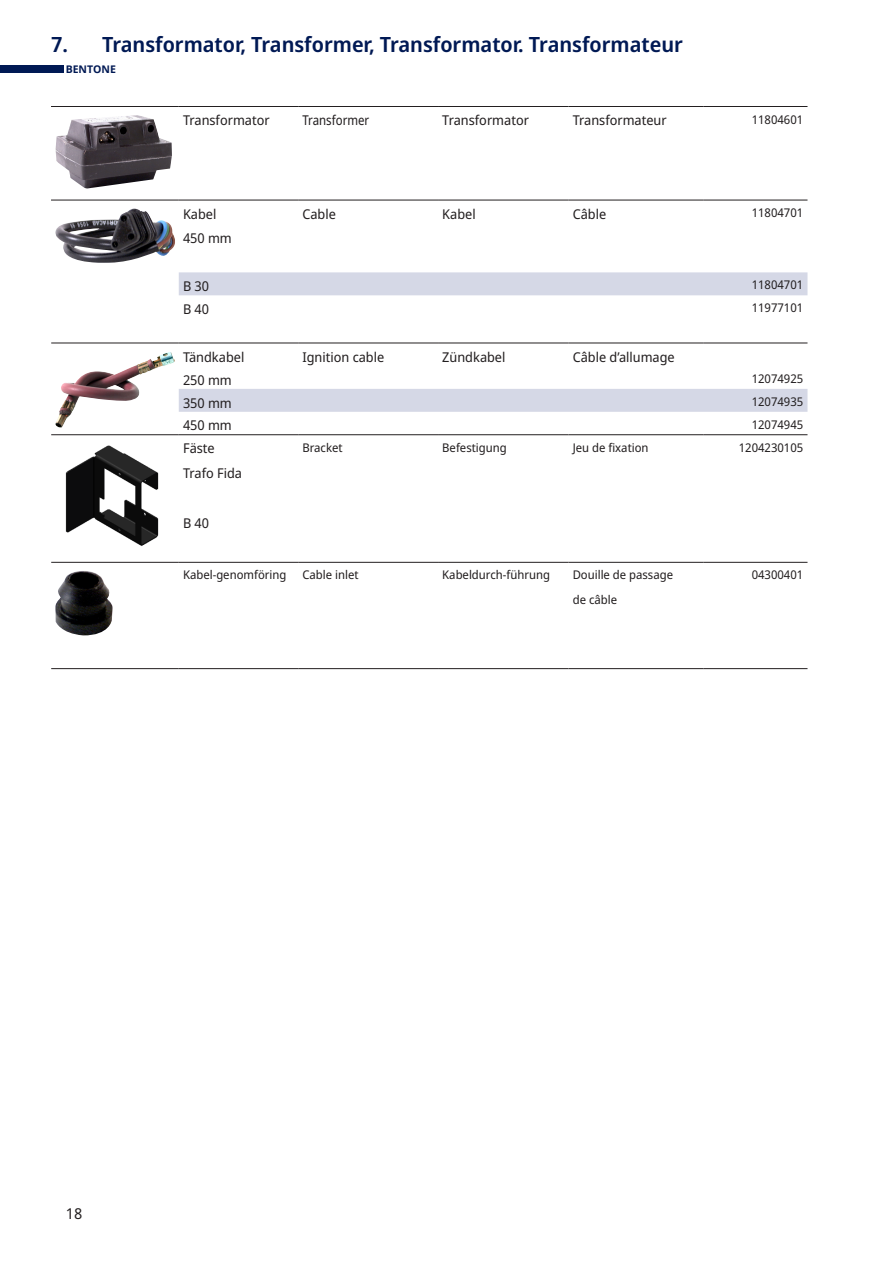
<style>
.page{position:relative;width:893px;height:1263px;background:#fff}
.page>*{position:absolute;margin:0;border:0;box-sizing:border-box;transform-origin:0 0}
.t1{font:600 21px "Noto Sans Display";color:#001954}
.t2{font:15px "Noto Sans";color:#231f20}
.Tabelltext{font:13.5px "Noto Sans Display";color:#231f20}
.Tabelltext-2{font:13.5px "Noto Sans Display";color:#231f20;scale:.9 1}
.Tabelltext-3{font:12px "Noto Sans Display";color:#231f20}
.Tabelltext_höger{font:12px "Noto Sans Display";color:#231f20}
.t3{font:700 10.5px "Noto Sans";color:#001954}
</style>
<div class="page">
<div style="left:0;top:66px;width:64px;height:7px;background:#001954"></div>
<div style="left:179px;top:272px;width:628px;height:23px;background:#d5d8e6"></div>
<div style="left:179px;top:389px;width:628px;height:23px;background:#d5d8e6"></div>
<hr style="left:179px;top:343px;width:119px;height:1px;background:#231f20">
<hr style="left:298px;top:343px;width:140px;height:1px;background:#231f20">
<hr style="left:438px;top:343px;width:130px;height:1px;background:#231f20">
<hr style="left:568px;top:343px;width:135px;height:1px;background:#231f20">
<hr style="left:703px;top:343px;width:104px;height:1px;background:#231f20">
<hr style="left:51px;top:343px;width:128px;height:1px;background:#231f20">
<hr style="left:51px;top:434px;width:128px;height:1px;background:#231f20">
<hr style="left:179px;top:434px;width:119px;height:1px;background:#231f20">
<hr style="left:298px;top:434px;width:140px;height:1px;background:#231f20">
<hr style="left:438px;top:434px;width:130px;height:1px;background:#231f20">
<hr style="left:568px;top:434px;width:135px;height:1px;background:#231f20">
<hr style="left:703px;top:434px;width:104px;height:1px;background:#231f20">
<hr style="left:51px;top:562px;width:128px;height:1px;background:#231f20">
<hr style="left:179px;top:562px;width:119px;height:1px;background:#231f20">
<hr style="left:298px;top:562px;width:140px;height:1px;background:#231f20">
<hr style="left:438px;top:562px;width:130px;height:1px;background:#231f20">
<hr style="left:568px;top:562px;width:135px;height:1px;background:#231f20">
<hr style="left:703px;top:562px;width:104px;height:1px;background:#231f20">
<hr style="left:51px;top:668px;width:128px;height:1px;background:#231f20">
<hr style="left:179px;top:668px;width:119px;height:1px;background:#231f20">
<hr style="left:298px;top:668px;width:140px;height:1px;background:#231f20">
<hr style="left:438px;top:668px;width:130px;height:1px;background:#231f20">
<hr style="left:568px;top:668px;width:135px;height:1px;background:#231f20">
<hr style="left:703px;top:668px;width:104px;height:1px;background:#231f20">
<hr style="left:51px;top:106px;width:128px;height:1px;background:#231f20">
<hr style="left:179px;top:106px;width:119px;height:1px;background:#231f20">
<hr style="left:298px;top:106px;width:140px;height:1px;background:#231f20">
<hr style="left:438px;top:106px;width:130px;height:1px;background:#231f20">
<hr style="left:568px;top:106px;width:135px;height:1px;background:#231f20">
<hr style="left:51px;top:200px;width:128px;height:1px;background:#231f20">
<hr style="left:179px;top:200px;width:119px;height:1px;background:#231f20">
<hr style="left:298px;top:200px;width:140px;height:1px;background:#231f20">
<hr style="left:438px;top:200px;width:130px;height:1px;background:#231f20">
<hr style="left:568px;top:200px;width:135px;height:1px;background:#231f20">
<hr style="left:703px;top:106px;width:104px;height:1px;background:#231f20">
<hr style="left:703px;top:200px;width:104px;height:1px;background:#231f20">
<img style="left:56px;top:115px;width:116px;height:74px">
<img style="left:55px;top:209px;width:120px;height:54px">
<img style="left:55px;top:352px;width:120px;height:75px">
<img style="left:65px;top:445px;width:94px;height:101px">
<img style="left:55px;top:571px;width:58px;height:65px">
<p class="t1" style="left:51px;top:30px;width:633px">7. Transformator, Transformer, Transformator. Transformateur</p>
<p class="t3" style="left:66px;top:62px;width:52px">BENTONE</p>
<p class="Tabelltext" style="left:183px;top:111px;width:88px">Transformator</p>
<p class="Tabelltext-2" style="left:302px;top:111px;width:76px">Transformer</p>
<p class="Tabelltext" style="left:442px;top:111px;width:88px">Transformator</p>
<p class="Tabelltext" style="left:573px;top:111px;width:96px">Transformateur</p>
<p class="Tabelltext_höger" style="left:752px;top:111px;width:53px">11804601</p>
<p class="Tabelltext" style="left:183px;top:204px;width:35px">Kabel</p>
<p class="Tabelltext" style="left:183px;top:229px;width:50px">450 mm</p>
<p class="Tabelltext" style="left:302px;top:204px;width:35px">Cable</p>
<p class="Tabelltext" style="left:442px;top:204px;width:35px">Kabel</p>
<p class="Tabelltext" style="left:573px;top:204px;width:35px">Câble</p>
<p class="Tabelltext_höger" style="left:752px;top:204px;width:53px">11804701</p>
<p class="Tabelltext" style="left:183px;top:277px;width:28px">B 30</p>
<p class="Tabelltext_höger" style="left:752px;top:277px;width:53px">11804701</p>
<p class="Tabelltext" style="left:183px;top:300px;width:28px">B 40</p>
<p class="Tabelltext_höger" style="left:752px;top:300px;width:53px">11977101</p>
<p class="Tabelltext" style="left:183px;top:347px;width:63px">Tändkabel</p>
<p class="Tabelltext" style="left:302px;top:347px;width:83px">Ignition cable</p>
<p class="Tabelltext" style="left:442px;top:347px;width:65px">Zündkabel</p>
<p class="Tabelltext" style="left:573px;top:347px;width:104px">Câble d’allumage</p>
<p class="Tabelltext" style="left:183px;top:370px;width:50px">250 mm</p>
<p class="Tabelltext_höger" style="left:752px;top:370px;width:53px">12074925</p>
<p class="Tabelltext" style="left:183px;top:393px;width:50px">350 mm</p>
<p class="Tabelltext_höger" style="left:752px;top:393px;width:53px">12074935</p>
<p class="Tabelltext" style="left:183px;top:416px;width:50px">450 mm</p>
<p class="Tabelltext_höger" style="left:752px;top:416px;width:53px">12074945</p>
<p class="Tabelltext" style="left:183px;top:439px;width:33px">Fäste</p>
<p class="Tabelltext" style="left:183px;top:464px;width:60px">Trafo Fida</p>
<p class="Tabelltext" style="left:183px;top:513px;width:28px">B 40</p>
<p class="Tabelltext-3" style="left:302px;top:439px;width:42px">Bracket</p>
<p class="Tabelltext-3" style="left:442px;top:439px;width:66px">Befestigung</p>
<p class="Tabelltext-3" style="left:573px;top:439px;width:77px">Jeu de fixation</p>
<p class="Tabelltext_höger" style="left:739px;top:439px;width:66px">1204230105</p>
<p class="Tabelltext-3" style="left:183px;top:566px;width:105px">Kabel-genomföring</p>
<p class="Tabelltext-3" style="left:302px;top:566px;width:58px">Cable inlet</p>
<p class="Tabelltext-3" style="left:442px;top:566px;width:109px">Kabeldurch-führung</p>
<p class="Tabelltext-3" style="left:573px;top:566px;width:102px">Douille de passage</p>
<p class="Tabelltext-3" style="left:573px;top:591px;width:46px">de câble</p>
<p class="Tabelltext_höger" style="left:752px;top:566px;width:53px">04300401</p>
<p class="t2" style="left:66px;top:1203px;width:18px">18</p>
</div>
